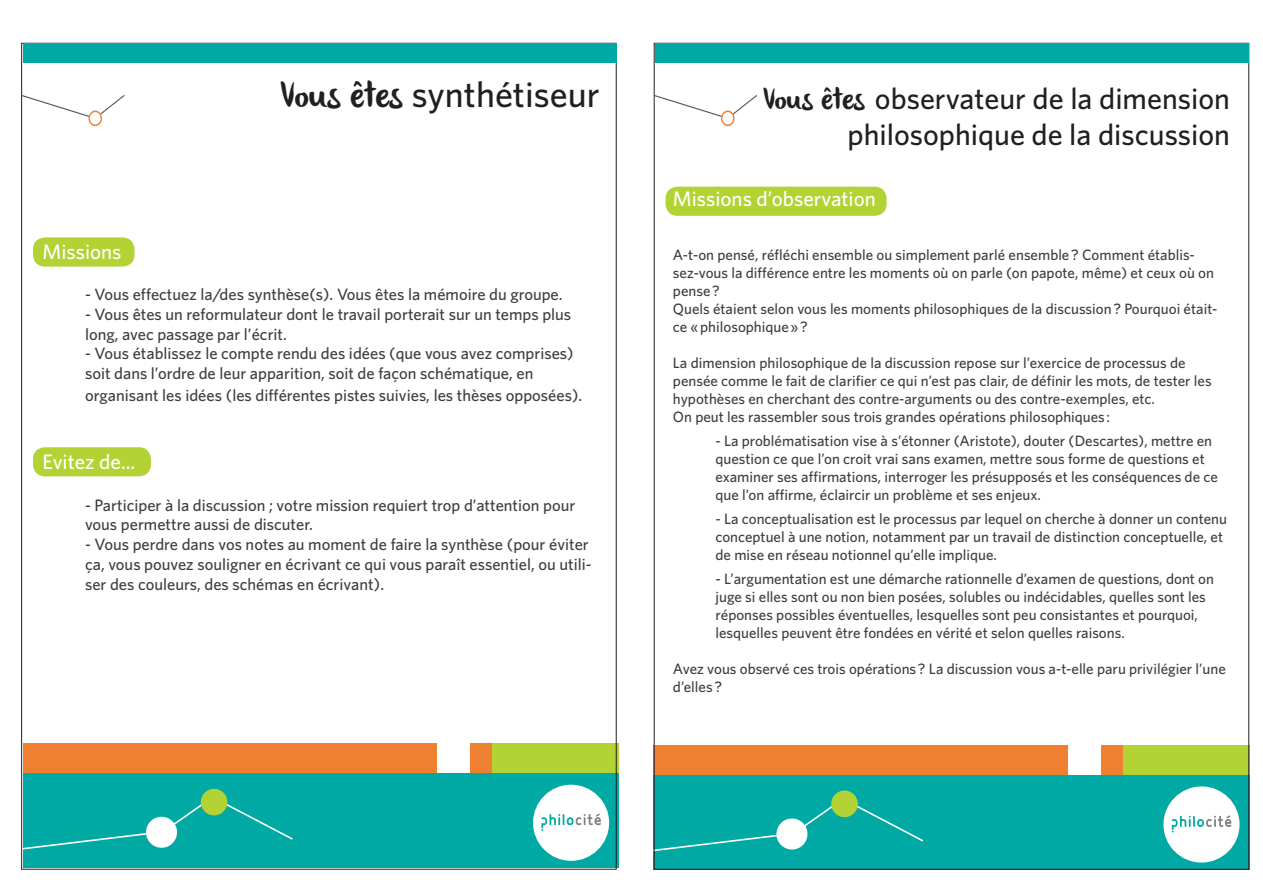
<style>
.page{position:relative;width:1263px;height:893px;background:#fff}
.page>*{position:absolute;margin:0;border:0;box-sizing:border-box;transform-origin:0 0}
.t1{font:500 36px "Whitney";color:#231f20}
.t2{font:500 30px/36px "Whitney";color:#231f20;text-align:right}
.t3{font:500 21px "Whitney";color:#fff}
.t4{font:500 16.5px/19.8px "Whitney";color:#3e3e3f}
.t5{font:500 15px/18px "Whitney";color:#3e3e3f}
.s1{font-family:"olivier";font-weight:400}
</style>
<div class="page">
<div style="left:665px;top:187px;width:222px;height:29px;background:#b3d234;border-radius:12px"></div>
<div style="left:654px;top:775px;width:595px;height:95px;background:#00a9a3"></div>
<div style="left:1163px;top:786px;width:76px;height:76px;background:#fff;border-radius:50%"></div>
<svg style="left:1172px;top:815px;width:59px;height:17px"></svg>
<div style="left:654px;top:745px;width:538px;height:30px;background:#f08031"></div>
<div style="left:1068px;top:745px;width:33px;height:30px;background:#fff"></div>
<div style="left:1123px;top:745px;width:126px;height:30px;background:#b3d234"></div>
<svg style="left:656px;top:790px;width:268px;height:61px"></svg>
<div style="left:33px;top:237px;width:102px;height:30px;background:#b3d234;border-radius:12px"></div>
<div style="left:33px;top:447px;width:118px;height:29px;background:#b3d234;border-radius:12px"></div>
<div style="left:23px;top:773px;width:596px;height:95px;background:#00a9a3"></div>
<div style="left:533px;top:785px;width:76px;height:76px;background:#fff;border-radius:50%"></div>
<svg style="left:541px;top:814px;width:60px;height:17px"></svg>
<div style="left:23px;top:743px;width:539px;height:30px;background:#f08031"></div>
<div style="left:438px;top:743px;width:32px;height:30px;background:#fff"></div>
<div style="left:493px;top:743px;width:126px;height:30px;background:#b3d234"></div>
<svg style="left:23px;top:788px;width:270px;height:62px"></svg>
<div style="left:23px;top:43px;width:594px;height:20px;background:#00a9a5"></div>
<div style="left:655px;top:43px;width:594px;height:20px;background:#00a9a5"></div>
<svg style="left:654px;top:94px;width:103px;height:26px"></svg>
<svg style="left:722px;top:111px;width:12px;height:14px"></svg>
<div style="left:721px;top:111px;width:14px;height:15px;border:1px solid #f08031;border-radius:50%"></div>
<svg style="left:21px;top:94px;width:103px;height:26px"></svg>
<svg style="left:89px;top:111px;width:12px;height:14px"></svg>
<div style="left:88px;top:111px;width:14px;height:15px;border:1px solid #f08031;border-radius:50%"></div>
<h1 class="t1" style="left:280px;top:73px;width:321px"><span class="s1">Vous êtes</span> synthétiseur</h1>
<h3 class="t3" style="left:43px;top:239px;width:81px">Missions</h3>
<p class="t4" style="left:85px;top:284px;width:479px">- Vous effectuez la/des synthèse(s). Vous êtes la mémoire du groupe.</p>
<p class="t4" style="left:85px;top:304px;width:488px">- Vous êtes un reformulateur dont le travail porterait sur un temps plus long, avec passage par l’écrit.</p>
<p class="t4" style="left:85px;top:343px;width:490px">- Vous établissez le compte rendu des idées (que vous avez comprises) soit dans l’ordre de leur apparition, soit de façon schématique, en</p>
<p class="t4" style="left:85px;top:385px;width:499px">organisant les idées (les différentes pistes suivies, les thèses opposées).</p>
<h3 class="t3" style="left:43px;top:449px;width:94px">Evitez de...</h3>
<p class="t4" style="left:85px;top:495px;width:492px">- Participer à la discussion ; votre mission requiert trop d’attention pour vous permettre aussi de discuter.</p>
<p class="t4" style="left:85px;top:534px;width:508px">- Vous perdre dans vos notes au moment de faire la synthèse (pour éviter ça, vous pouvez souligner en écrivant ce qui vous paraît essentiel, ou utili&shy;ser des couleurs, des schémas en écrivant).</p>
<h2 class="t2" style="left:762px;top:80px;width:469px"><span class="s1">Vous êtes</span> observateur de la dimension philosophique de la discussion</h2>
<h3 class="t3" style="left:673px;top:186px;width:204px">Missions d’observation</h3>
<p class="t5" style="left:673px;top:246px;width:546px">A-t-on pensé, réfléchi ensemble ou simplement parlé ensemble ? Comment établis&shy;sez-vous la différence entre les moments où on parle (on papote, même) et ceux où on pense ?<br>Quels étaient selon vous les moments philosophiques de la discussion ? Pourquoi était&shy;ce « philosophique » ?</p>
<p class="t5" style="left:673px;top:354px;width:540px">La dimension philosophique de la discussion repose sur l’exercice de processus de pensée comme le fait de clarifier ce qui n’est pas clair, de définir les mots, de tester les hypothèses en cherchant des contre-arguments ou des contre-exemples, etc.<br>On peut les rassembler sous trois grandes opérations philosophiques :</p>
<p class="t5" style="left:715px;top:432px;width:504px">- La problématisation vise à s’étonner (Aristote), douter (Descartes), mettre en question ce que l’on croit vrai sans examen, mettre sous forme de questions et examiner ses affirmations, interroger les présupposés et les conséquences de ce que l’on affirme, éclaircir un problème et ses enjeux.</p>
<p class="t5" style="left:715px;top:510px;width:513px">- La conceptualisation est le processus par lequel on cherche à donner un contenu conceptuel à une notion, notamment par un travail de distinction conceptuelle, et de mise en réseau notionnel qu’elle implique.</p>
<p class="t5" style="left:715px;top:570px;width:500px">- L’argumentation est une démarche rationnelle d’examen de questions, dont on juge si elles sont ou non bien posées, solubles ou indécidables, quelles sont les réponses possibles éventuelles, lesquelles sont peu consistantes et pourquoi, lesquelles peuvent être fondées en vérité et selon quelles raisons.</p>
<p class="t5" style="left:673px;top:660px;width:554px">Avez vous observé ces trois opérations ? La discussion vous a-t-elle paru privilégier l’une d’elles ?</p>
</div>
